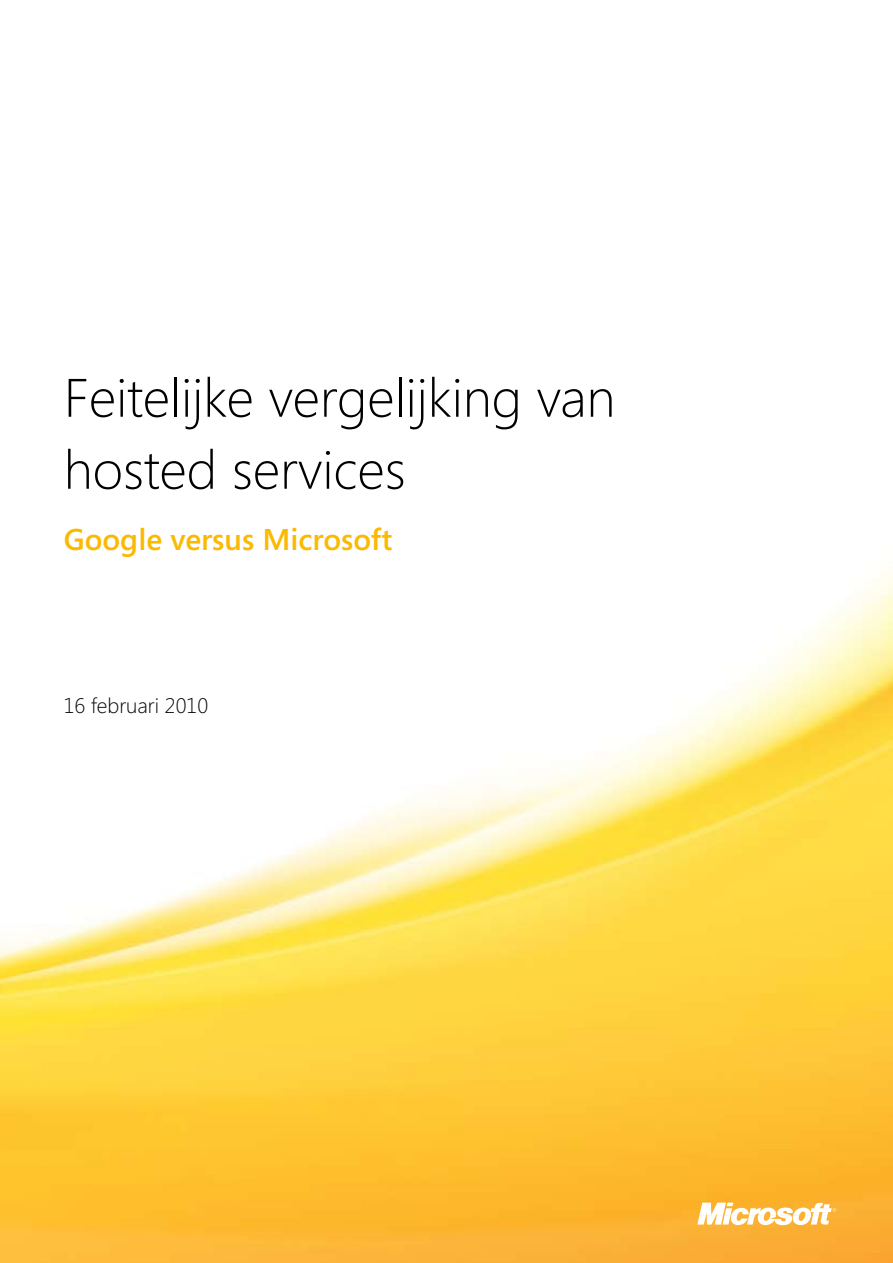
<style>
.page{position:relative;width:893px;height:1263px;background:#fff}
.page>*{position:absolute;margin:0;border:0;box-sizing:border-box;transform-origin:0 0}
.t1{font:300 54px/72px "Segoe";color:#000}
.t2{font:600 30px "Segoe";color:#fbb900}
.t3{font:300 21px "Segoe";color:#000}
</style>
<div class="page">
<img style="left:0;top:572px;width:893px;height:691px">
<svg style="left:697px;top:1202px;width:139px;height:23px"></svg>
<p class="t1" style="left:64px;top:362px;width:553px">Feitelijke vergelijking van hosted services</p>
<p class="t2" style="left:64px;top:521px;width:330px">Google versus Microsoft</p>
<p class="t3" style="left:64px;top:694px;width:146px">16 februari 2010</p>
</div>
